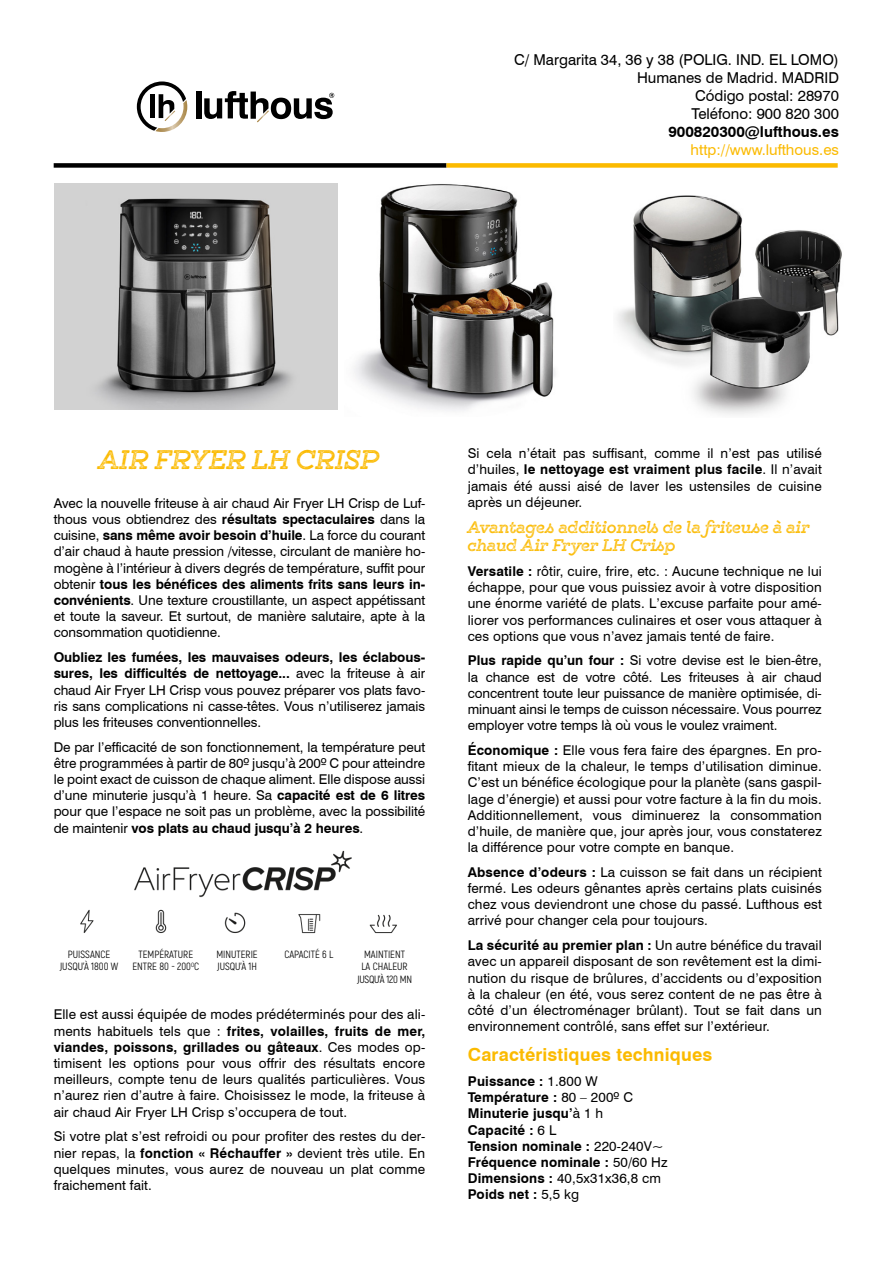
<style>
.page{position:relative;width:893px;height:1263px;background:#fff}
.page>*{position:absolute;margin:0;border:0;box-sizing:border-box;transform-origin:0 0}
.t1{font:700 24px "Gist X Reg";color:#fbba00}
.t2{font:700 18px "Swiss 721 BT";letter-spacing:.01em;color:#fbba00}
.t3{font:15px/18px "Swiss 721 BT";color:#000;text-align:right}
.t4{font:700 15px/18px "Gist X Reg";letter-spacing:.01em;color:#fbba00}
.t5{font:15px "Swiss 721 BT";color:#fbba00}
.t6{font:700 15px "Swiss 721 BT";color:#000}
.t7{font:13.5px/16.2px "Swiss 721 BT";letter-spacing:.01em;color:#000;text-align:justify}
.t8{font:700 13.5px/16.2px "Swiss 721 BT";letter-spacing:.01em;color:#000}
.t9{font:10.5px/12.6px "Akrobat";color:#000;text-align:center}
.s1{font-weight:700}
.s2{font-weight:400}
</style>
<div class="page">
<div style="left:54px;top:163px;width:392px;height:5px;background:#000"></div>
<div style="left:446px;top:163px;width:392px;height:5px;background:#fbba00"></div>
<img style="left:54px;top:183px;width:283px;height:227px">
<img style="left:617px;top:195px;width:225px;height:220px">
<img style="left:354px;top:184px;width:201px;height:227px">
<div style="left:196px;top:91px;width:5px;height:27px;background:#000"></div>
<svg style="left:204px;top:91px;width:130px;height:31px"></svg>
<svg style="left:137px;top:81px;width:50px;height:51px"></svg>
<img style="left:80px;top:850px;width:317px;height:84px">
<p class="t3" style="left:514px;top:51px;width:326px">C/ Margarita 34, 36 y 38 (POLIG. IND. EL LOMO)<br>Humanes de Madrid. MADRID<br>Código postal: 28970<br>Teléfono: 900 820 300</p>
<p class="t6" style="left:668px;top:123px;width:172px">900820300@lufthous.es</p>
<p class="t5" style="left:691px;top:141px;width:150px">http://www.lufthous.es</p>
<h1 class="t1" style="left:99px;top:443px;width:282px">AIR FRYER LH CRISP</h1>
<p class="t7" style="left:54px;top:495px;width:373px">Avec la nouvelle friteuse à air chaud Air Fryer LH Crisp de Luf&shy;thous vous obtiendrez des <span class="s1">résultats spectaculaires</span> dans la cuisine, <span class="s1">sans même avoir besoin d’huile</span>. La force du courant d’air chaud à haute pression /vitesse, circulant de manière ho&shy;mogène à l’intérieur à divers degrés de température, suffit pour obtenir <span class="s1">tous les bénéfices des aliments frits sans leurs in&shy;convénients</span>. Une texture croustillante, un aspect appétissant et toute la saveur. Et surtout, de manière salutaire, apte à la consommation quotidienne.</p>
<p class="t7" style="left:54px;top:649px;width:373px"><span class="s1">Oubliez les fumées, les mauvaises odeurs, les éclabous&shy;sures, les difficultés de nettoyage...</span> avec la friteuse à air chaud Air Fryer LH Crisp vous pouvez préparer vos plats favo&shy;ris sans complications ni casse-têtes. Vous n’utiliserez jamais plus les friteuses conventionnelles.</p>
<p class="t7" style="left:54px;top:739px;width:373px">De par l’efficacité de son fonctionnement, la température peut être programmées à partir de 80º jusqu’à 200º C pour atteindre le point exact de cuisson de chaque aliment. Elle dispose aussi d’une minuterie jusqu’à 1 heure. Sa <span class="s1">capacité est de 6 litres </span>pour que l’espace ne soit pas un problème, avec la possibilité de maintenir <span class="s1">vos plats au chaud jusqu’à 2 heures</span>.</p>
<p class="t9" style="left:60px;top:948px;width:60px">PUISSANCE<br>JUSQU’À 1800 W</p>
<p class="t9" style="left:132px;top:948px;width:68px">TEMPÉRATURE<br>ENTRE 80 - 200<sup>O</sup>C</p>
<p class="t9" style="left:216px;top:948px;width:43px;text-align:left">MINUTERIE<br>JUSQU’À 1H</p>
<p class="t9" style="left:285px;top:948px;width:50px">CAPACITÉ 6 L</p>
<p class="t9" style="left:357px;top:948px;width:56px">MAINTIENT<br>LA CHALEUR<br>JUSQU’À 120 MN</p>
<p class="t7" style="left:54px;top:1006px;width:373px">Elle est aussi équipée de modes prédéterminés pour des ali&shy;ments habituels tels que : <span class="s1">frites, volailles, fruits de mer, viandes, poissons, grillades ou gâteaux</span>. Ces modes op&shy;timisent les options pour vous offrir des résultats encore meilleurs, compte tenu de leurs qualités particulières. Vous n’aurez rien d’autre à faire. Choisissez le mode, la friteuse à air chaud Air Fryer LH Crisp s’occupera de tout.</p>
<p class="t7" style="left:54px;top:1128px;width:373px">Si votre plat s’est refroidi ou pour profiter des restes du der&shy;nier repas, la <span class="s1">fonction « Réchauffer »</span> devient très utile. En quelques minutes, vous aurez de nouveau un plat comme fraichement fait.</p>
<p class="t7" style="left:468px;top:445px;width:356px">Si cela n’était pas suffisant, comme il n’est pas utilisé d’huiles, <span class="s1">le nettoyage est vraiment plus facile</span>. Il n’avait jamais été aussi aisé de laver les ustensiles de cuisine après un déjeuner.</p>
<p class="t4" style="left:468px;top:519px;width:343px">Avantages additionnels de la friteuse à air chaud Air Fryer LH Crisp</p>
<p class="t7" style="left:468px;top:563px;width:356px"><span class="s1">Versatile :</span> rôtir, cuire, frire, etc. : Aucune technique ne lui échappe, pour que vous puissiez avoir à votre disposition une énorme variété de plats. L’excuse parfaite pour amé&shy;liorer vos performances culinaires et oser vous attaquer à ces options que vous n’avez jamais tenté de faire.</p>
<p class="t7" style="left:468px;top:652px;width:356px"><span class="s1">Plus rapide qu’un four :</span> Si votre devise est le bien-être, la chance est de votre côté. Les friteuses à air chaud concentrent toute leur puissance de manière optimisée, di&shy;minuant ainsi le temps de cuisson nécessaire. Vous pourrez employer votre temps là où vous le voulez vraiment.</p>
<p class="t7" style="left:468px;top:742px;width:356px"><span class="s1">Économique :</span> Elle vous fera faire des épargnes. En pro&shy;fitant mieux de la chaleur, le temps d’utilisation diminue.<br>C’est un bénéfice écologique pour la planète (sans gaspil&shy;lage d’énergie) et aussi pour votre facture à la fin du mois.<br>Additionnellement, vous diminuerez la consommation d’huile, de manière que, jour après jour, vous constaterez la différence pour votre compte en banque.</p>
<p class="t7" style="left:468px;top:864px;width:356px"><span class="s1">Absence d’odeurs :</span> La cuisson se fait dans un récipient fermé. Les odeurs gênantes après certains plats cuisinés chez vous deviendront une chose du passé. Lufthous est arrivé pour changer cela pour toujours.</p>
<p class="t7" style="left:468px;top:937px;width:356px"><span class="s1">La sécurité au premier plan :</span> Un autre bénéfice du travail avec un appareil disposant de son revêtement est la dimi&shy;nution du risque de brûlures, d’accidents ou d’exposition à la chaleur (en été, vous serez content de ne pas être à côté d’un électroménager brûlant). Tout se fait dans un environnement contrôlé, sans effet sur l’extérieur.</p>
<h2 class="t2" style="left:468px;top:1044px;width:246px">Caractéristiques techniques</h2>
<p class="t8" style="left:468px;top:1073px;width:201px">Puissance : <span class="s2">1.800 W<br></span>Température : <span class="s2">80 – 200º C<br></span>Minuterie jusqu’<span class="s2">à 1 h<br></span>Capacité : <span class="s2">6 L<br></span>Tension nominale : <span class="s2">220-240V~<br></span>Fréquence nominale : <span class="s2">50/60 Hz<br></span>Dimensions : <span class="s2">40,5x31x36,8 cm<br></span>Poids net : <span class="s2">5,5 kg</span></p>
</div>
